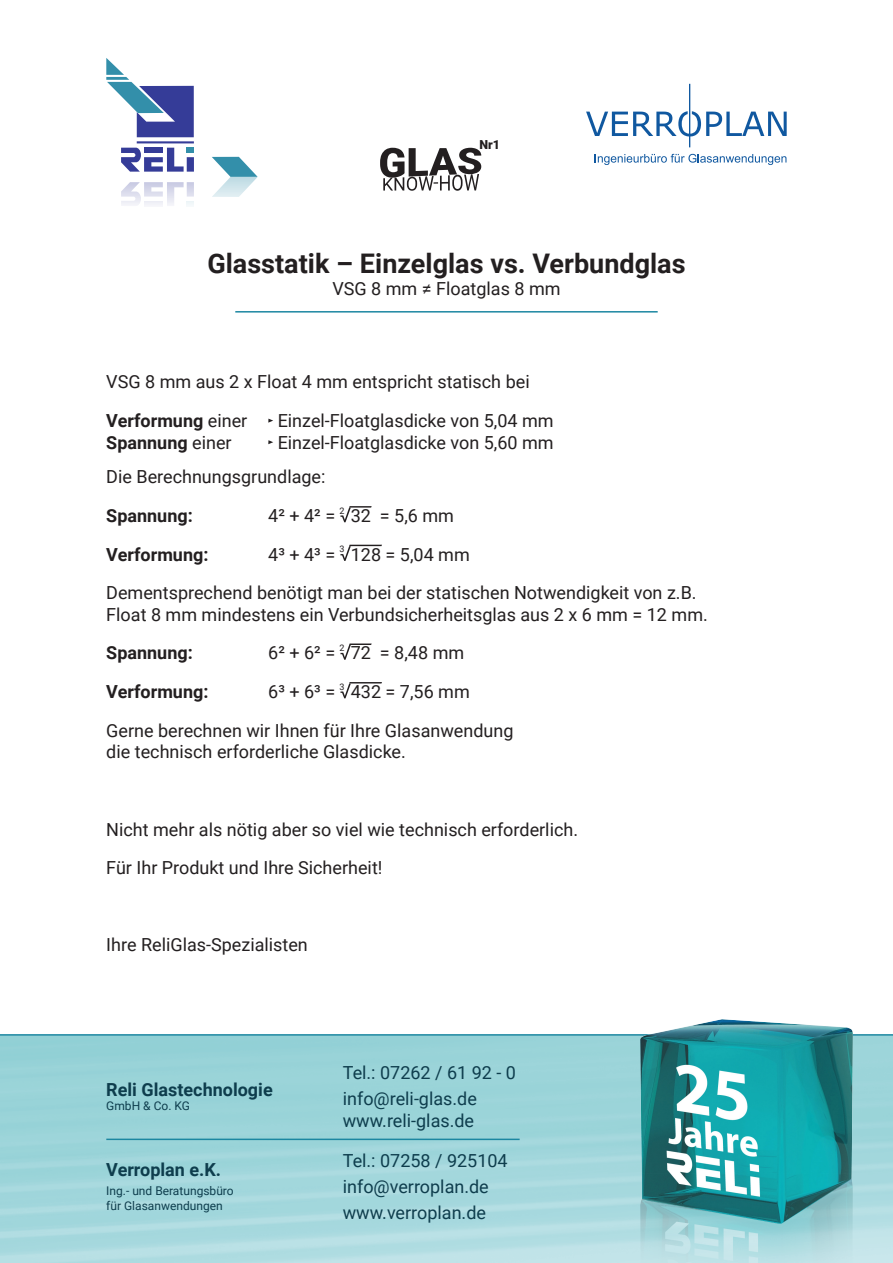
<style>
.page{position:relative;width:893px;height:1263px;background:#fff}
.page>*{position:absolute;margin:0;border:0;box-sizing:border-box;transform-origin:0 0}
.t1{font:700 27px "Roboto";color:#231f20}
.t2{font:18px/21.6px "Roboto";color:#231f20}
.t3{font:18px/21.6px "Roboto";color:#0e3d4d}
.t4{font:700 18px "Roboto";color:#231f20}
.t5{font:700 18px "Roboto";color:#0e3d4d}
.t6{font:900 12.45px "Roboto";color:#231f20}
.t7{font:12px/14.4px "Roboto";color:#0e3d4d}
.t8{font:9px "Roboto";color:#231f20}
.s1{font-weight:400}
</style>
<div class="page">
<img style="left:0;top:1035px;width:893px;height:228px">
<hr style="left:0;top:1034px;width:893px;height:1px;background:#1c87a1">
<hr style="left:137px;top:141px;width:57px;height:2px;background:#353c98">
<svg style="left:121px;top:148px;width:73px;height:24px"></svg>
<svg style="left:106px;top:58px;width:88px;height:79px"></svg>
<svg style="left:212px;top:157px;width:46px;height:40px"></svg>
<svg style="left:121px;top:182px;width:73px;height:23px"></svg>
<img style="left:640px;top:1020px;width:212px;height:243px">
<svg style="left:268px;top:419px;width:5px;height:4px"></svg>
<svg style="left:268px;top:440px;width:5px;height:4px"></svg>
<svg style="left:586px;top:84px;width:201px;height:63px"></svg>
<svg style="left:595px;top:154px;width:191px;height:11px"></svg>
<hr style="left:235px;top:311px;width:423px;height:2px;background:#1c87a1">
<hr style="left:106px;top:1138px;width:414px;height:2px;background:#1c87a1">
<svg style="left:340px;top:506px;width:32px;height:16px"></svg>
<svg style="left:340px;top:545px;width:42px;height:16px"></svg>
<svg style="left:340px;top:643px;width:32px;height:17px"></svg>
<svg style="left:340px;top:682px;width:42px;height:16px"></svg>
<svg style="left:380px;top:148px;width:101px;height:43px"></svg>
<p class="t6" style="left:479px;top:135px;width:22px">Nr1</p>
<p class="t1" style="left:207px;top:245px;width:480px">Glasstatik – Einzelglas vs. Verbundglas</p>
<p class="t2" style="left:332px;top:277px;width:230px">VSG 8 mm ≠ Floatglas 8 mm</p>
<p class="t2" style="left:106px;top:370px;width:425px">VSG 8 mm aus 2 x Float 4 mm entspricht statisch bei</p>
<p class="t4" style="left:106px;top:408px;width:142px">Verformung <span class="s1">einer</span></p>
<p class="t2" style="left:278px;top:409px;width:277px">Einzel-Floatglasdicke von 5,04 mm</p>
<p class="t4" style="left:106px;top:430px;width:127px">Spannung <span class="s1">einer</span></p>
<p class="t2" style="left:278px;top:431px;width:277px">Einzel-Floatglasdicke von 5,60 mm</p>
<p class="t2" style="left:106px;top:465px;width:221px">Die Berechnungsgrundlage:</p>
<p class="t4" style="left:106px;top:503px;width:88px">Spannung:</p>
<p class="t2" style="left:268px;top:504px;width:68px">4² + 4² =</p>
<p class="t8" style="left:340px;top:504px;width:7px">2</p>
<p class="t2" style="left:351px;top:504px;width:105px">32 = 5,6 mm</p>
<p class="t4" style="left:106px;top:542px;width:104px">Verformung:</p>
<p class="t2" style="left:268px;top:543px;width:68px">4³ + 4³ =</p>
<p class="t8" style="left:340px;top:543px;width:7px">3</p>
<p class="t2" style="left:351px;top:543px;width:121px">128 = 5,04 mm</p>
<p class="t2" style="left:106px;top:581px;width:603px">Dementsprechend benötigt man bei der statischen Notwendigkeit von z.B.<br>Float 8 mm mindestens ein Verbundsicherheitsglas aus 2 x 6 mm = 12 mm.</p>
<p class="t4" style="left:106px;top:640px;width:88px">Spannung:</p>
<p class="t2" style="left:268px;top:642px;width:68px">6² + 6² =</p>
<p class="t8" style="left:340px;top:642px;width:7px">2</p>
<p class="t2" style="left:351px;top:642px;width:115px">72 = 8,48 mm</p>
<p class="t4" style="left:106px;top:679px;width:104px">Verformung:</p>
<p class="t2" style="left:268px;top:680px;width:68px">6³ + 6³ =</p>
<p class="t8" style="left:340px;top:680px;width:7px">3</p>
<p class="t2" style="left:351px;top:680px;width:121px">432 = 7,56 mm</p>
<p class="t2" style="left:106px;top:719px;width:409px">Gerne berechnen wir Ihnen für Ihre Glasanwendung die technisch erforderliche Glasdicke.</p>
<p class="t2" style="left:106px;top:818px;width:473px">Nicht mehr als nötig aber so viel wie technisch erforderlich.</p>
<p class="t2" style="left:106px;top:856px;width:278px">Für Ihr Produkt und Ihre Sicherheit!</p>
<p class="t2" style="left:106px;top:933px;width:203px">Ihre ReliGlas-Spezialisten</p>
<p class="t5" style="left:106px;top:1076px;width:168px">Reli Glastechnologie</p>
<p class="t7" style="left:106px;top:1098px;width:85px">GmbH &amp; Co. KG</p>
<p class="t5" style="left:106px;top:1157px;width:116px">Verroplan e.K.</p>
<p class="t7" style="left:106px;top:1183px;width:129px">Ing.- und Beratungsbüro für Glasanwendungen</p>
<p class="t3" style="left:343px;top:1061px;width:175px">Tel.: 07262 / 61 92 - 0</p>
<p class="t3" style="left:343px;top:1087px;width:136px">info@reli-glas.de www.reli-glas.de</p>
<p class="t3" style="left:343px;top:1149px;width:166px">Tel.: 07258 / 925104</p>
<p class="t3" style="left:343px;top:1175px;width:148px">info@verroplan.de</p>
<p class="t3" style="left:343px;top:1201px;width:145px">www.verroplan.de</p>
</div>
